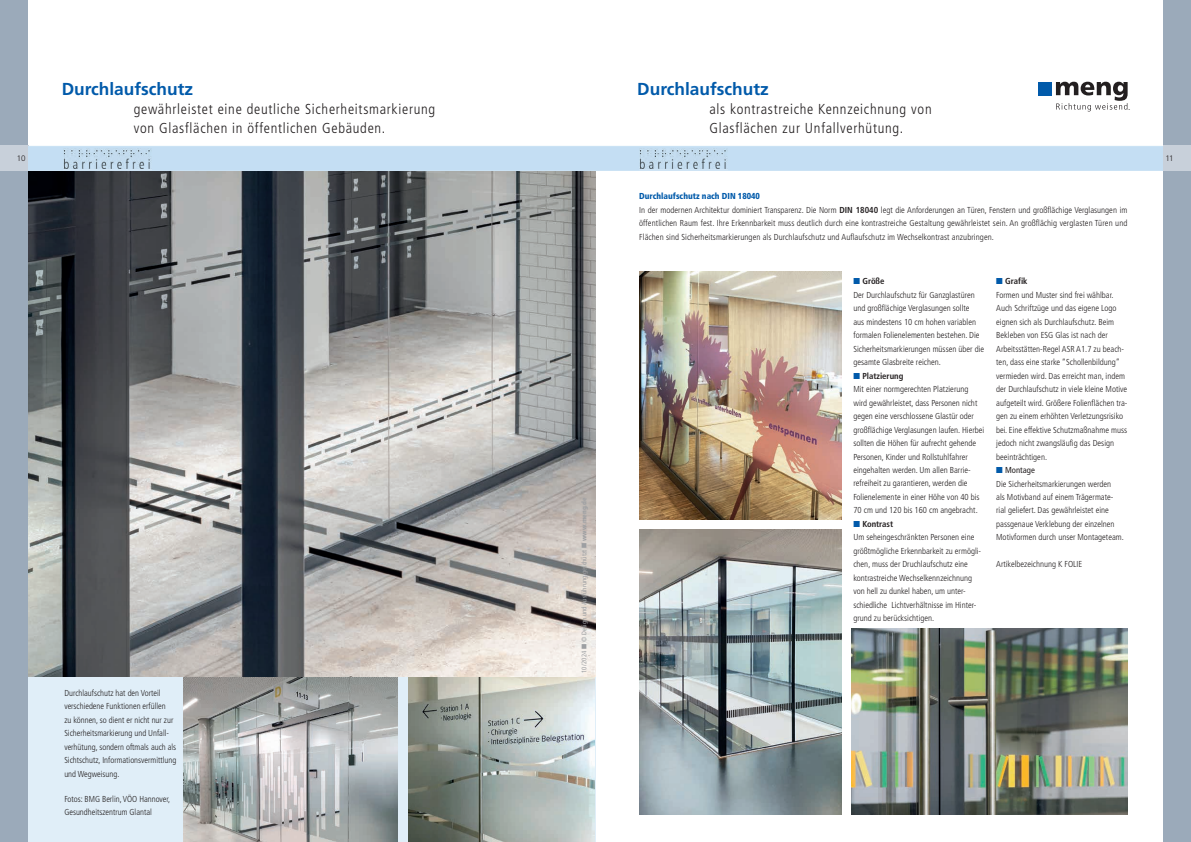
<style>
.page{position:relative;width:1191px;height:842px;background:#fff}
.page>*{position:absolute;margin:0;border:0;box-sizing:border-box;transform-origin:0 0}
.t1{font:700 17.3px "Frutiger LT Pro";color:#015aaa}
.t2{font:300 condensed 14.4px/19.2px "Frutiger LT Pro";letter-spacing:.05em;color:#231f20}
.t3{font:300 condensed 8.7px/13.5px "Frutiger LT Pro";color:#231f20}
.t4{font:300 condensed 8.6px "Frutiger LT Pro";color:#231f20;scale:1.12 1}
.t5{font:300 8px "Frutiger LT Pro";color:#231f20}
.t6{font:condensed 6.7px "Frutiger LT Pro";color:#9d9fa2}
.s1{font-weight:900}
.s2{font-weight:900;color:#015aaa}
.s3{font-weight:700}
.s4{color:#015aaa}
.s5{font-weight:400}
</style>
<div class="page">
<div style="left:0;top:0;width:28px;height:842px;background:#9baaba"></div>
<div style="left:1162px;top:0;width:29px;height:842px;background:#9baaba"></div>
<div style="left:1162px;top:146px;width:29px;height:25px;background:#c8d0da"></div>
<div style="left:0;top:146px;width:28px;height:25px;background:#c8d0da"></div>
<img style="left:28px;top:171px;width:567px;height:506px">
<div style="left:1038px;top:82px;width:13px;height:13px;background:#015aaa"></div>
<svg style="left:1056px;top:82px;width:71px;height:29px"></svg>
<div style="left:28px;top:677px;width:567px;height:165px;background:#e0eef8"></div>
<div style="left:28px;top:146px;width:1134px;height:24px;background:#c4def3"></div>
<hr style="left:28px;top:146px;width:1134px;height:1px;background:#cce3f5">
<hr style="left:28px;top:170px;width:1134px;height:1px;background:#cce3f5">
<img style="left:64px;top:149px;width:87px;height:20px">
<img style="left:639px;top:149px;width:88px;height:20px">
<img style="left:639px;top:272px;width:203px;height:248px">
<img style="left:639px;top:530px;width:203px;height:284px">
<img style="left:408px;top:677px;width:186px;height:165px">
<img style="left:184px;top:677px;width:214px;height:165px">
<img style="left:852px;top:629px;width:275px;height:185px">
<p class="t1" style="left:62px;top:79px;width:133px">Durchlaufschutz</p>
<p class="t2" style="left:134px;top:100px;width:303px">gewährleistet eine deutliche Sicherheitsmarkierung von Glasflächen in öffentlichen Gebäuden.</p>
<p class="t1" style="left:637px;top:79px;width:133px">Durchlaufschutz</p>
<p class="t2" style="left:709px;top:100px;width:224px">als kontrastreiche Kennzeichnung von<br>Glasflächen zur Unfallverhütung.</p>
<p class="t4" style="left:1128px;top:102px;width:4px">.</p>
<p class="t5" style="left:17px;top:154px;width:10px">10</p>
<p class="t5" style="left:1165px;top:154px;width:10px">11</p>
<p class="t3" style="left:64px;top:686px;width:113px">Durchlaufschutz hat den Vorteil verschiedene Funktionen erfüllen<br>zu können, so dient er nicht nur zur Sicherheitsmarkierung und Unfall&shy;verhütung, sondern oftmals auch als Sichtschutz, Informationsvermittlung und Wegweisung.</p>
<p class="t3" style="left:64px;top:792px;width:107px">Fotos: BMG Berlin, VÖO Hannover,<br>Gesundheitszentrum Glantal</p>
<p class="t6" style="left:580px;top:673px;width:177px;rotate:-90deg">10/2024 ■ © Design und Ausführung geschützt ■ <span class="s1">www.meng.de</span></p>
<p class="t3" style="left:639px;top:190px;width:490px"><span class="s2">Durchlaufschutz nach DIN 18040<br></span>In der modernen Architektur dominiert Transparenz. Die Norm <span class="s3">DIN 18040</span> legt die Anforderungen an Türen, Fenstern und großflächige Verglasungen im öffentlichen Raum fest. Ihre Erkennbarkeit muss deutlich durch eine kontrastreiche Gestaltung gewährleistet sein. An großflächig verglasten Türen und Flächen sind Sicherheitsmarkierungen als Durchlaufschutz und Auflaufschutz im Wechselkontrast anzubringen.</p>
<p class="t3" style="left:853px;top:275px;width:132px"><span class="s4">■</span> <span class="s3">Größe<br></span>Der Durchlaufschutz für Ganzglastüren und großflächige Verglasungen sollte<br>aus mindestens 10 cm hohen variablen formalen Folienelementen bestehen. Die Sicherheitsmarkierungen müssen über die gesamte Glasbreite reichen.</p>
<p class="t3" style="left:853px;top:369px;width:132px"><span class="s4">■</span> <span class="s3">Platzierung<br></span>Mit einer normgerechten Platzierung wird gewährleistet, dass Personen nicht gegen eine verschlossene Glastür oder großflächige Verglasungen laufen. Hierbei sollten die Höhen für aufrecht gehende Personen, Kinder und Rollstuhlfahrer eingehalten werden. Um allen Barrie&shy;refreiheit zu garantieren, werden die Folienelemente in einer Höhe von 40 bis 70 cm und 120 bis 160 cm angebracht.</p>
<p class="t3" style="left:853px;top:517px;width:129px"><span class="s4">■</span> <span class="s3">Kontrast<br></span>Um seheingeschränkten Personen eine größtmögliche Erkennbarkeit zu ermögli&shy;chen, muss der Druchlaufschutz eine kontrastreiche Wechselkennzeichnung von hell zu dunkel haben, um unter&shy;schiedliche Lichtverhältnisse im Hinter&shy;grund zu berücksichtigen.</p>
<p class="t3" style="left:996px;top:275px;width:133px"><span class="s4">■</span> <span class="s3">Grafik<br></span>Formen und Muster sind frei wählbar.<br>Auch Schriftzüge und das eigene Logo eignen sich als Durchlaufschutz. Beim Bekleben von ESG Glas ist nach der Arbeitsstätten-Regel ASR A1.7 zu beach&shy;ten, dass eine starke “Schollenbildung” vermieden wird. Das erreicht man, indem der Durchlaufschutz in viele kleine Motive aufgeteilt wird. Größere Folienflächen tra&shy;gen zu einem erhöhten Verletzungsrisiko bei. Eine effektive Schutzmaßnahme muss jedoch nicht zwangsläufig das Design beeinträchtigen.</p>
<p class="t3" style="left:996px;top:463px;width:129px"><span class="s4">■</span> <span class="s5">Montage<br></span>Die Sicherheitsmarkierungen werden<br>als Motivband auf einem Trägermate&shy;rial geliefert. Das gewährleistet eine passgenaue Verklebung der einzelnen Motivformen durch unser Montageteam.</p>
<p class="t3" style="left:996px;top:558px;width:88px">Artikelbezeichnung K FOLIE</p>
</div>
